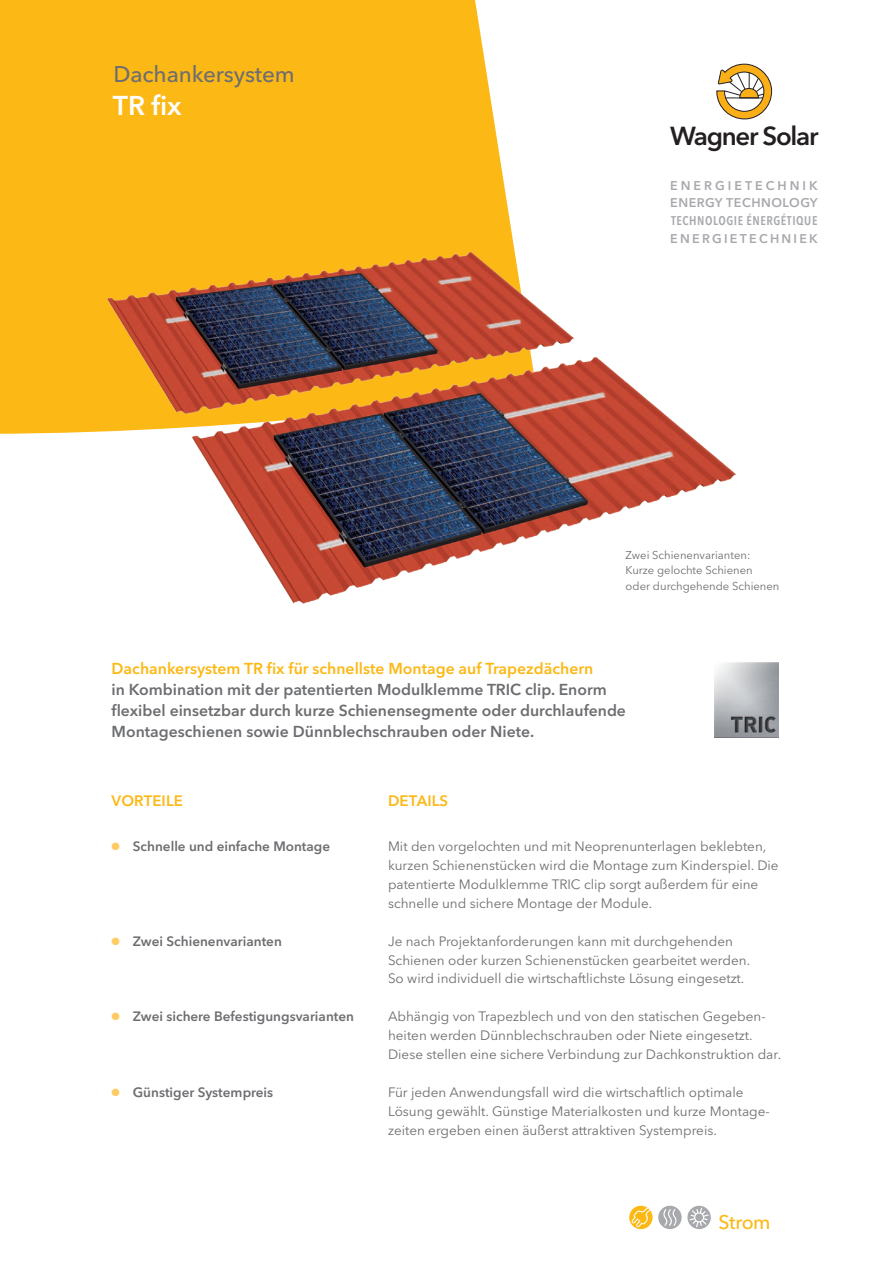
<style>
.page{position:relative;width:893px;height:1263px;background:#fff}
.page>*{position:absolute;margin:0;border:0;box-sizing:border-box;transform-origin:0 0}
.t1{font:600 27px "Avenir Next LT Pro";color:#fff}
.t2{font:600 25.8px "Avenir Next LT Pro";letter-spacing:-.05em;color:#231f20}
.t3{font:500 22.5px "Avenir Next LT Pro";letter-spacing:-.005em;color:#6d6e71}
.t4{font:500 19.5px "Avenir Next LT Pro";letter-spacing:-.03em;color:#fcb814}
.t5{font:600 15.75px/21px "Avenir Next LT Pro";color:#6d6e71}
.t6{font:600 15.75px "Avenir Next LT Pro";color:#fcb814}
.t7{font:600 15px "Avenir Next LT Pro";letter-spacing:.01em;color:#fcb814}
.t8{font:13.5px/18.9px "Avenir Next LT Pro";color:#6d6e71}
.t9{font:600 13.5px "Avenir Next LT Pro";color:#6d6e71}
.t10{font:600 12.6px/17.7px "Avenir Next LT Pro";letter-spacing:.04em;color:#a8a9ad}
.t11{font:600 condensed 12.6px "Avenir Next LT Pro";letter-spacing:.045em;color:#a8a9ad}
.t12{font:600 12.6px "Avenir Next LT Pro";letter-spacing:.18em;color:#a8a9ad}
.t13{font:11.25px/15.8px "Avenir Next LT Pro";color:#6d6e71}
.s1{color:#fecb65}
</style>
<div class="page">
<svg style="left:716px;top:64px;width:56px;height:56px"></svg>
<div style="left:0;top:0;width:514px;height:434px;background:#fcb814"></div>
<svg style="left:629px;top:1206px;width:82px;height:23px"></svg>
<img style="left:714px;top:662px;width:64px;height:75px">
<img style="left:102px;top:246px;width:635px;height:358px">
<h3 class="t3" style="left:114px;top:65px;width:183px">Dachankersystem</h3>
<h1 class="t1" style="left:113px;top:94px;width:70px">TR fix</h1>
<h2 class="t2" style="left:670px;top:125px;width:150px">Wagner Solar</h2>
<p class="t10" style="left:670px;top:178px;width:149px">ENERGIETECHNIK<br>ENERGY TECHNOLOGY</p>
<p class="t11" style="left:671px;top:213px;width:148px">TECHNOLOGIE ÉNERGÉTIQUE</p>
<p class="t12" style="left:670px;top:233px;width:149px">ENERGIETECHNIEK</p>
<p class="t13" style="left:626px;top:547px;width:155px">Zwei Schienenvarianten:<br>Kurze gelochte Schienen oder durchgehende Schienen</p>
<p class="t6" style="left:112px;top:662px;width:483px">Dachankersystem TR fix für schnellste Montage auf Trapezdächern</p>
<p class="t5" style="left:112px;top:680px;width:516px">in Kombination mit der patentierten Modulklemme TRIC clip. Enorm flexibel einsetzbar durch kurze Schienensegmente oder durchlaufende<br>Montageschienen sowie Dünnblechschrauben oder Niete.</p>
<p class="t7" style="left:112px;top:794px;width:73px">VORTEILE</p>
<p class="t7" style="left:388px;top:794px;width:62px">DETAILS</p>
<p class="t9" style="left:112px;top:841px;width:220px"><span class="s1">●</span> Schnelle und einfache Montage</p>
<p class="t8" style="left:388px;top:837px;width:392px">Mit den vorgelochten und mit Neoprenunterlagen beklebten, kurzen Schienenstücken wird die Montage zum Kinderspiel. Die patentierte Modulklemme TRIC clip sorgt außerdem für eine schnelle und sichere Montage der Module.</p>
<p class="t9" style="left:112px;top:935px;width:172px"><span class="s1">●</span> Zwei Schienenvarianten</p>
<p class="t8" style="left:388px;top:932px;width:364px">Je nach Projektanforderungen kann mit durchgehenden<br>Schienen oder kurzen Schienenstücken gearbeitet werden.<br>So wird individuell die wirtschaftlichste Lösung eingesetzt.</p>
<p class="t9" style="left:112px;top:1011px;width:244px"><span class="s1">●</span> Zwei sichere Befestigungsvarianten</p>
<p class="t8" style="left:388px;top:1007px;width:395px">Abhängig von Trapezblech und von den statischen Gegeben&shy;heiten werden Dünnblechschrauben oder Niete eingesetzt.<br>Diese stellen eine sichere Verbindung zur Dachkonstruktion dar.</p>
<p class="t9" style="left:112px;top:1086px;width:163px"><span class="s1">●</span> Günstiger Systempreis</p>
<p class="t8" style="left:388px;top:1083px;width:383px">Für jeden Anwendungsfall wird die wirtschaftlich optimale<br>Lösung gewählt. Günstige Materialkosten und kurze Montage&shy;zeiten ergeben einen äußerst attraktiven Systempreis.</p>
<h3 class="t4" style="left:718px;top:1210px;width:54px">Strom</h3>
</div>
